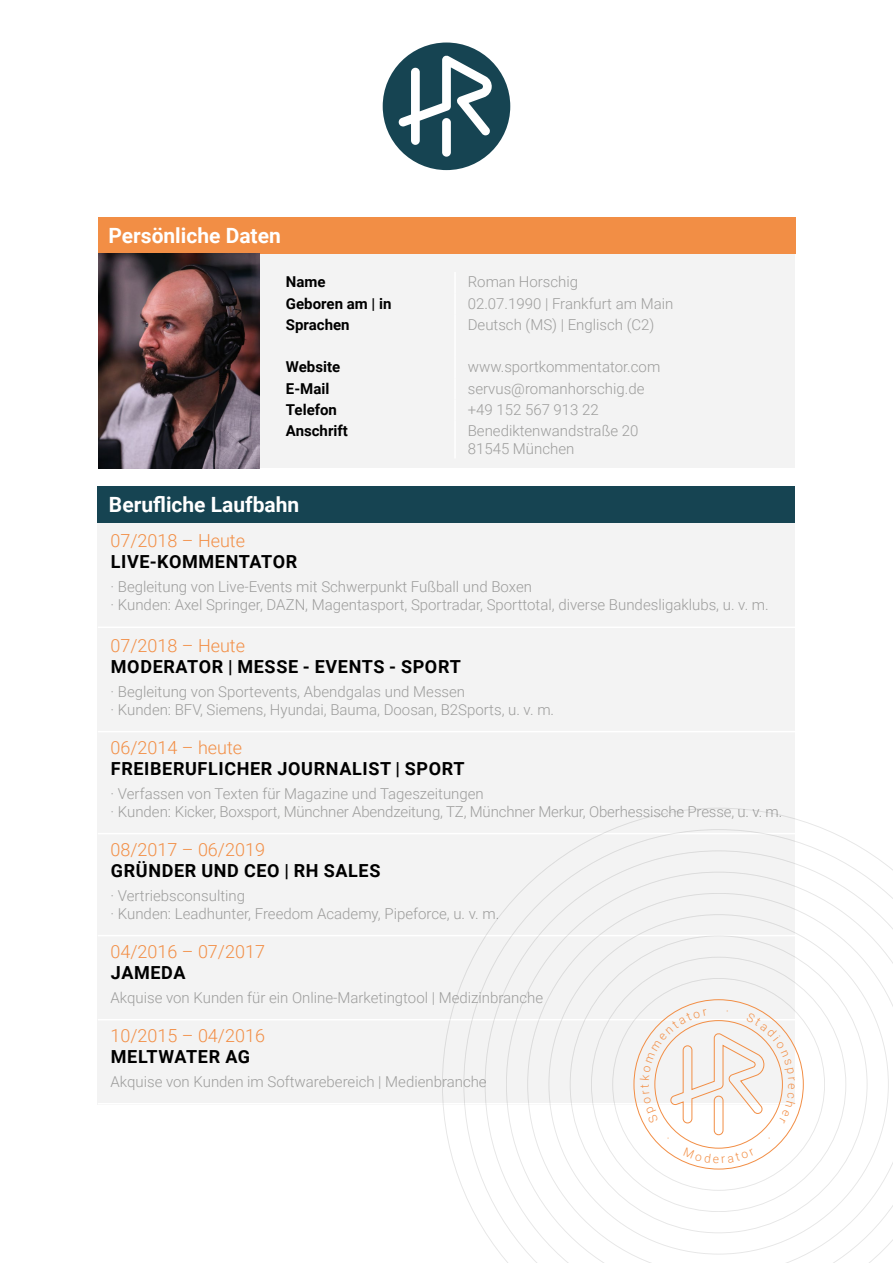
<style>
.page{position:relative;width:893px;height:1263px;background:#fff}
.page>*{position:absolute;margin:0;border:0;box-sizing:border-box;transform-origin:0 0}
.t1{font:700 21px "Roboto";color:#fff}
.t2{font:700 18px "Roboto";letter-spacing:.035em;color:#000}
.t3{font:300 18px "Roboto";color:#f28e45}
.t4{font:300 15px/18px "Roboto";color:#9d9d9c}
.t5{font:700 15px "Roboto";color:#000}
</style>
<div class="page">
<div style="left:259px;top:254px;width:536px;height:214px;background:#f3f3f3"></div>
<div style="left:98px;top:217px;width:697px;height:37px;background:#f28e45"></div>
<hr style="left:454px;top:272px;width:2px;height:21px;background:#fff">
<hr style="left:454px;top:293px;width:2px;height:21px;background:#fff">
<hr style="left:454px;top:314px;width:2px;height:43px;background:#fff">
<hr style="left:454px;top:357px;width:2px;height:21px;background:#fff">
<hr style="left:454px;top:378px;width:2px;height:21px;background:#fff">
<hr style="left:454px;top:399px;width:2px;height:22px;background:#fff">
<hr style="left:454px;top:421px;width:2px;height:37px;background:#fff">
<div style="left:98px;top:523px;width:697px;height:581px;background:#f3f3f3"></div>
<div style="left:98px;top:486px;width:697px;height:37px;background:#164452"></div>
<hr style="left:98px;top:833px;width:697px;height:1px;background:#fff">
<hr style="left:98px;top:935px;width:697px;height:1px;background:#fff">
<hr style="left:98px;top:1019px;width:697px;height:1px;background:#fff">
<hr style="left:98px;top:1103px;width:697px;height:1px;background:#fff">
<hr style="left:98px;top:626px;width:697px;height:2px;background:#fff">
<hr style="left:98px;top:731px;width:697px;height:1px;background:#fff">
<img style="left:98px;top:254px;width:161px;height:214px">
<svg style="left:442px;top:808px;width:451px;height:455px"></svg>
<svg style="left:383px;top:43px;width:127px;height:127px"></svg>
<svg style="left:640px;top:1009px;width:155px;height:154px"></svg>
<h1 class="t1" style="left:108px;top:221px;width:174px">Persönliche Daten</h1>
<p class="t5" style="left:286px;top:276px;width:41px">Name</p>
<p class="t4" style="left:468px;top:274px;width:112px">Roman Horschig</p>
<p class="t5" style="left:286px;top:297px;width:107px">Geboren am | in</p>
<p class="t4" style="left:468px;top:295px;width:207px">02.07.1990 | Frankfurt am Main</p>
<p class="t5" style="left:286px;top:319px;width:65px">Sprachen</p>
<p class="t4" style="left:468px;top:317px;width:188px">Deutsch (MS) | Englisch (C2)</p>
<p class="t5" style="left:286px;top:361px;width:56px">Website</p>
<p class="t4" style="left:468px;top:359px;width:194px">www.sportkommentator.com</p>
<p class="t5" style="left:286px;top:382px;width:45px">E-Mail</p>
<p class="t4" style="left:468px;top:380px;width:178px">servus@romanhorschig.de</p>
<p class="t5" style="left:286px;top:404px;width:53px">Telefon</p>
<p class="t4" style="left:468px;top:402px;width:133px">+49 152 567 913 22</p>
<p class="t5" style="left:286px;top:425px;width:63px">Anschrift</p>
<p class="t4" style="left:468px;top:423px;width:172px">Benediktenwandstraße 20<br>81545 München</p>
<h1 class="t1" style="left:109px;top:490px;width:192px">Berufliche Laufbahn</h1>
<p class="t3" style="left:111px;top:533px;width:136px">07/2018 – Heute</p>
<p class="t2" style="left:111px;top:555px;width:188px">LIVE-KOMMENTATOR</p>
<p class="t4" style="left:111px;top:579px;width:660px">· Begleitung von Live-Events mit Schwerpunkt Fußball und Boxen<br>· Kunden: Axel Springer, DAZN, Magentasport, Sportradar, Sporttotal, diverse Bundesligaklubs, u. v. m.</p>
<p class="t3" style="left:111px;top:637px;width:136px">07/2018 – Heute</p>
<p class="t2" style="left:111px;top:653px;width:351px">MODERATOR | MESSE - EVENTS - SPORT</p>
<p class="t4" style="left:111px;top:683px;width:445px">· Begleitung von Sportevents, Abendgalas und Messen<br>· Kunden: BFV, Siemens, Hyundai, Bauma, Doosan, B2Sports, u. v. m.</p>
<p class="t3" style="left:111px;top:739px;width:133px">06/2014 – heute</p>
<p class="t2" style="left:111px;top:756px;width:355px">FREIBERUFLICHER JOURNALIST | SPORT</p>
<p class="t4" style="left:111px;top:785px;width:673px">· Verfassen von Texten für Magazine und Tageszeitungen<br>· Kunden: Kicker, Boxsport, Münchner Abendzeitung, TZ, Münchner Merkur, Oberhessische Presse, u. v. m.</p>
<p class="t3" style="left:111px;top:841px;width:156px">08/2017 – 06/2019</p>
<p class="t2" style="left:111px;top:863px;width:271px">GRÜNDER UND CEO | RH SALES</p>
<p class="t4" style="left:111px;top:887px;width:390px">· Vertriebsconsulting<br>· Kunden: Leadhunter, Freedom Academy, Pipeforce, u. v. m.</p>
<p class="t3" style="left:111px;top:943px;width:156px">04/2016 – 07/2017</p>
<p class="t2" style="left:111px;top:965px;width:76px">JAMEDA</p>
<p class="t4" style="left:111px;top:989px;width:434px">Akquise von Kunden für ein Online-Marketingtool | Medizinbranche</p>
<p class="t3" style="left:111px;top:1027px;width:156px">10/2015 – 04/2016</p>
<p class="t2" style="left:111px;top:1049px;width:141px">MELTWATER AG</p>
<p class="t4" style="left:111px;top:1073px;width:378px">Akquise von Kunden im Softwarebereich | Medienbranche</p>
</div>
